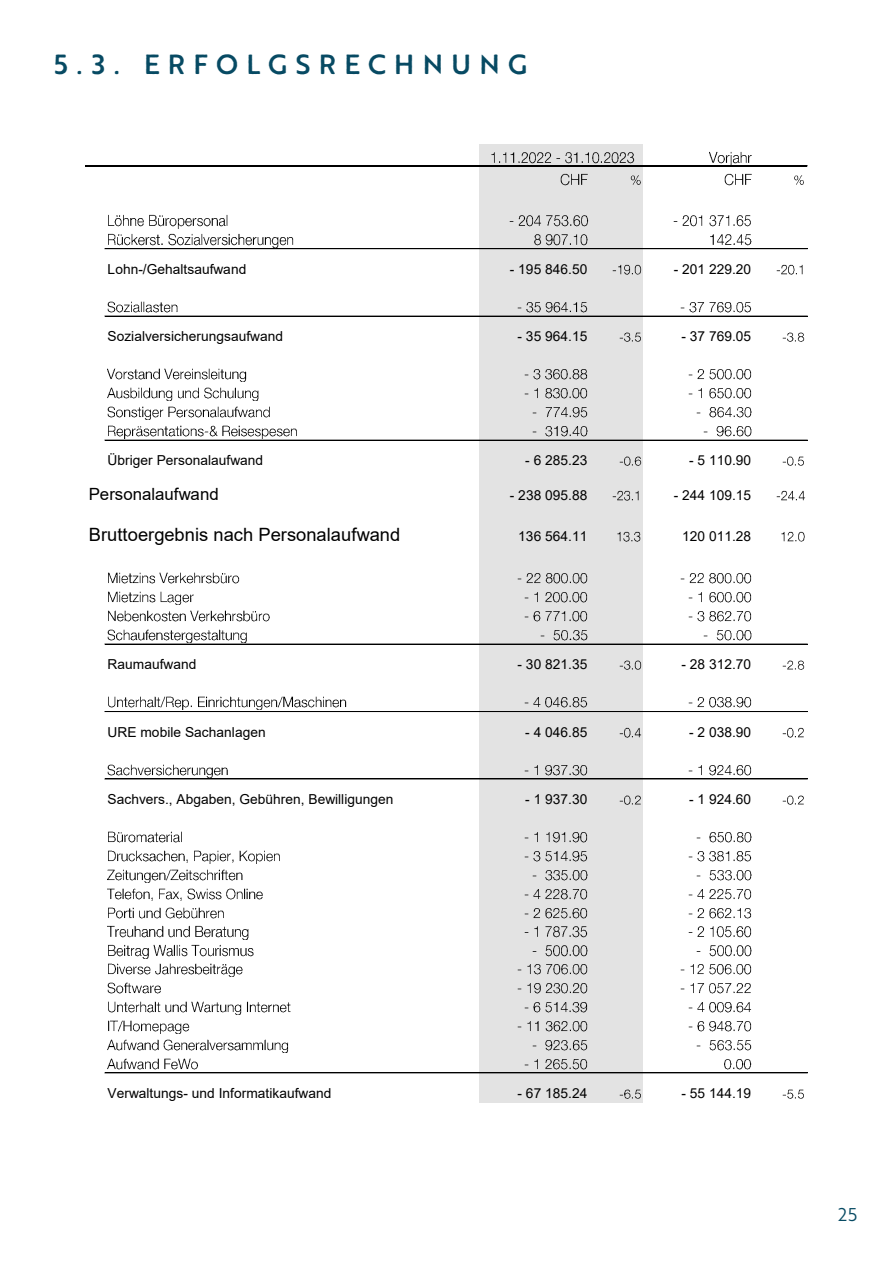
<style>
.page{position:relative;width:893px;height:1263px;background:#fff}
.page>*{position:absolute;margin:0;border:0;box-sizing:border-box;transform-origin:0 0}
.t1{font:500 27px "Brother 1816 Printed";letter-spacing:.305em;color:#074a63}
.t2{font:18.3px "Arial";letter-spacing:.005em;color:#000}
.t3{font:18px "Brother 1816 Book";color:#074a63}
.t4{font:16.8px "Arial";color:#000}
.t5{font:13.8px "Arial";letter-spacing:.005em;color:#000}
</style>
<div class="page">
<div style="left:479px;top:144px;width:164px;height:23px;background:linear-gradient(to right,#e3e3e3,#e3e3e3)"></div>
<div style="left:479px;top:166px;width:164px;height:23px;background:#e3e3e3"></div>
<div style="left:479px;top:189px;width:164px;height:22px;background:#e3e3e3"></div>
<img style="left:490px;top:149px;width:150px;height:16px">
<img style="left:710px;top:151px;width:42px;height:14px">
<img style="left:561px;top:173px;width:27px;height:13px">
<img style="left:630px;top:175px;width:11px;height:10px">
<img style="left:725px;top:173px;width:27px;height:13px">
<img style="left:794px;top:175px;width:10px;height:10px">
<hr style="left:86px;top:166px;width:721px;height:1px;background:#000">
<div style="left:479px;top:212px;width:164px;height:37px;background:#e3e3e3"></div>
<div style="left:479px;top:249px;width:164px;height:48px;background:#e3e3e3"></div>
<div style="left:479px;top:297px;width:164px;height:19px;background:#e3e3e3"></div>
<div style="left:479px;top:316px;width:164px;height:229px;background:#e3e3e3"></div>
<div style="left:479px;top:545px;width:164px;height:24px;background:#e3e3e3"></div>
<div style="left:479px;top:568px;width:164px;height:535px;background:#e3e3e3"></div>
<img style="left:108px;top:214px;width:120px;height:14px">
<img style="left:509px;top:215px;width:80px;height:12px">
<img style="left:673px;top:215px;width:78px;height:12px">
<img style="left:108px;top:233px;width:186px;height:14px">
<img style="left:534px;top:234px;width:54px;height:12px">
<img style="left:710px;top:234px;width:42px;height:12px">
<img style="left:612px;top:264px;width:30px;height:11px">
<img style="left:776px;top:264px;width:27px;height:11px">
<img style="left:108px;top:301px;width:70px;height:12px">
<img style="left:517px;top:302px;width:71px;height:11px">
<img style="left:681px;top:302px;width:71px;height:11px">
<img style="left:619px;top:332px;width:22px;height:10px">
<img style="left:783px;top:332px;width:22px;height:10px">
<img style="left:108px;top:368px;width:139px;height:14px">
<img style="left:525px;top:369px;width:63px;height:11px">
<img style="left:689px;top:369px;width:63px;height:11px">
<img style="left:108px;top:387px;width:151px;height:14px">
<img style="left:525px;top:388px;width:63px;height:11px">
<img style="left:689px;top:388px;width:63px;height:11px">
<img style="left:108px;top:406px;width:162px;height:14px">
<img style="left:532px;top:407px;width:56px;height:11px">
<img style="left:696px;top:407px;width:56px;height:11px">
<img style="left:108px;top:425px;width:189px;height:14px">
<img style="left:532px;top:426px;width:56px;height:11px">
<img style="left:704px;top:426px;width:48px;height:11px">
<img style="left:619px;top:456px;width:23px;height:10px">
<img style="left:783px;top:456px;width:21px;height:10px">
<img style="left:612px;top:490px;width:27px;height:11px">
<img style="left:776px;top:490px;width:29px;height:11px">
<img style="left:617px;top:531px;width:24px;height:11px">
<img style="left:781px;top:531px;width:24px;height:11px">
<img style="left:108px;top:572px;width:132px;height:12px">
<img style="left:517px;top:573px;width:71px;height:11px">
<img style="left:681px;top:573px;width:71px;height:11px">
<img style="left:108px;top:591px;width:86px;height:14px">
<img style="left:525px;top:592px;width:63px;height:11px">
<img style="left:689px;top:592px;width:63px;height:11px">
<img style="left:108px;top:610px;width:162px;height:12px">
<img style="left:525px;top:611px;width:63px;height:11px">
<img style="left:689px;top:611px;width:63px;height:11px">
<img style="left:108px;top:629px;width:139px;height:13px">
<img style="left:540px;top:630px;width:48px;height:11px">
<img style="left:704px;top:630px;width:48px;height:11px">
<img style="left:619px;top:660px;width:23px;height:10px">
<img style="left:783px;top:660px;width:22px;height:10px">
<img style="left:108px;top:696px;width:239px;height:14px">
<img style="left:525px;top:697px;width:63px;height:11px">
<img style="left:689px;top:697px;width:63px;height:11px">
<img style="left:619px;top:727px;width:23px;height:11px">
<img style="left:783px;top:727px;width:21px;height:11px">
<img style="left:108px;top:764px;width:120px;height:13px">
<img style="left:525px;top:765px;width:63px;height:11px">
<img style="left:689px;top:765px;width:63px;height:11px">
<img style="left:619px;top:795px;width:22px;height:10px">
<img style="left:783px;top:795px;width:21px;height:10px">
<img style="left:108px;top:831px;width:74px;height:12px">
<img style="left:525px;top:832px;width:63px;height:11px">
<img style="left:696px;top:832px;width:56px;height:11px">
<img style="left:108px;top:850px;width:172px;height:14px">
<img style="left:525px;top:851px;width:63px;height:11px">
<img style="left:689px;top:851px;width:63px;height:11px">
<img style="left:108px;top:869px;width:135px;height:13px">
<img style="left:532px;top:870px;width:56px;height:11px">
<img style="left:696px;top:870px;width:56px;height:11px">
<img style="left:108px;top:888px;width:155px;height:13px">
<img style="left:525px;top:889px;width:63px;height:11px">
<img style="left:689px;top:889px;width:63px;height:11px">
<img style="left:108px;top:907px;width:116px;height:12px">
<img style="left:525px;top:908px;width:63px;height:11px">
<img style="left:689px;top:908px;width:63px;height:11px">
<img style="left:108px;top:925px;width:141px;height:14px">
<img style="left:525px;top:926px;width:63px;height:12px">
<img style="left:689px;top:926px;width:63px;height:12px">
<img style="left:108px;top:944px;width:146px;height:14px">
<img style="left:532px;top:945px;width:56px;height:12px">
<img style="left:696px;top:945px;width:56px;height:12px">
<img style="left:108px;top:963px;width:135px;height:14px">
<img style="left:517px;top:964px;width:71px;height:11px">
<img style="left:681px;top:964px;width:71px;height:11px">
<img style="left:108px;top:982px;width:53px;height:12px">
<img style="left:517px;top:983px;width:71px;height:11px">
<img style="left:681px;top:983px;width:70px;height:11px">
<img style="left:108px;top:1001px;width:183px;height:14px">
<img style="left:525px;top:1002px;width:63px;height:11px">
<img style="left:689px;top:1002px;width:63px;height:11px">
<img style="left:108px;top:1020px;width:82px;height:13px">
<img style="left:517px;top:1021px;width:71px;height:11px">
<img style="left:689px;top:1021px;width:63px;height:11px">
<img style="left:108px;top:1039px;width:181px;height:13px">
<img style="left:532px;top:1040px;width:56px;height:11px">
<img style="left:696px;top:1040px;width:56px;height:11px">
<img style="left:108px;top:1058px;width:90px;height:12px">
<img style="left:525px;top:1059px;width:63px;height:11px">
<img style="left:724px;top:1059px;width:28px;height:11px">
<img style="left:619px;top:1089px;width:22px;height:10px">
<img style="left:783px;top:1089px;width:21px;height:10px">
<hr style="left:105px;top:248px;width:702px;height:1px;background:#000">
<hr style="left:105px;top:249px;width:702px;height:1px;background:#000">
<hr style="left:105px;top:316px;width:702px;height:1px;background:#000">
<hr style="left:105px;top:440px;width:702px;height:1px;background:#000">
<hr style="left:105px;top:644px;width:702px;height:1px;background:#000">
<hr style="left:105px;top:711px;width:702px;height:1px;background:#000">
<hr style="left:105px;top:779px;width:702px;height:1px;background:#000">
<hr style="left:105px;top:1072px;width:702px;height:1px;background:#000">
<hr style="left:105px;top:1073px;width:702px;height:1px;background:#000">
<h1 class="t1" style="left:54px;top:44px;width:475px">5.3. ERFOLGSRECHNUNG</h1>
<p class="t5" style="left:108px;top:259px;width:140px">Lohn-/Gehaltsaufwand</p>
<p class="t5" style="left:510px;top:259px;width:79px">- 195 846.50</p>
<p class="t5" style="left:674px;top:259px;width:79px">- 201 229.20</p>
<p class="t5" style="left:108px;top:327px;width:177px">Sozialversicherungsaufwand</p>
<p class="t5" style="left:518px;top:327px;width:71px">- 35 964.15</p>
<p class="t5" style="left:681px;top:327px;width:71px">- 37 769.05</p>
<p class="t5" style="left:108px;top:451px;width:157px">Übriger Personalaufwand</p>
<p class="t5" style="left:525px;top:451px;width:64px">- 6 285.23</p>
<p class="t5" style="left:689px;top:451px;width:64px">- 5 110.90</p>
<p class="t4" style="left:89px;top:482px;width:131px">Personalaufwand</p>
<p class="t5" style="left:510px;top:485px;width:79px">- 238 095.88</p>
<p class="t5" style="left:674px;top:485px;width:79px">- 244 109.15</p>
<h2 class="t2" style="left:89px;top:522px;width:313px">Bruttoergebnis nach Personalaufwand</h2>
<p class="t5" style="left:518px;top:526px;width:71px">136 564.11</p>
<p class="t5" style="left:682px;top:526px;width:71px">120 011.28</p>
<p class="t5" style="left:108px;top:655px;width:90px">Raumaufwand</p>
<p class="t5" style="left:518px;top:655px;width:71px">- 30 821.35</p>
<p class="t5" style="left:681px;top:655px;width:71px">- 28 312.70</p>
<p class="t5" style="left:108px;top:722px;width:160px">URE mobile Sachanlagen</p>
<p class="t5" style="left:525px;top:722px;width:64px">- 4 046.85</p>
<p class="t5" style="left:689px;top:722px;width:64px">- 2 038.90</p>
<p class="t5" style="left:108px;top:790px;width:287px">Sachvers., Abgaben, Gebühren, Bewilligungen</p>
<p class="t5" style="left:525px;top:790px;width:64px">- 1 937.30</p>
<p class="t5" style="left:689px;top:790px;width:64px">- 1 924.60</p>
<p class="t5" style="left:108px;top:1084px;width:225px">Verwaltungs- und Informatikaufwand</p>
<p class="t5" style="left:518px;top:1084px;width:71px">- 67 185.24</p>
<p class="t5" style="left:681px;top:1084px;width:71px">- 55 144.19</p>
<h3 class="t3" style="left:838px;top:1201px;width:20px">25</h3>
</div>
